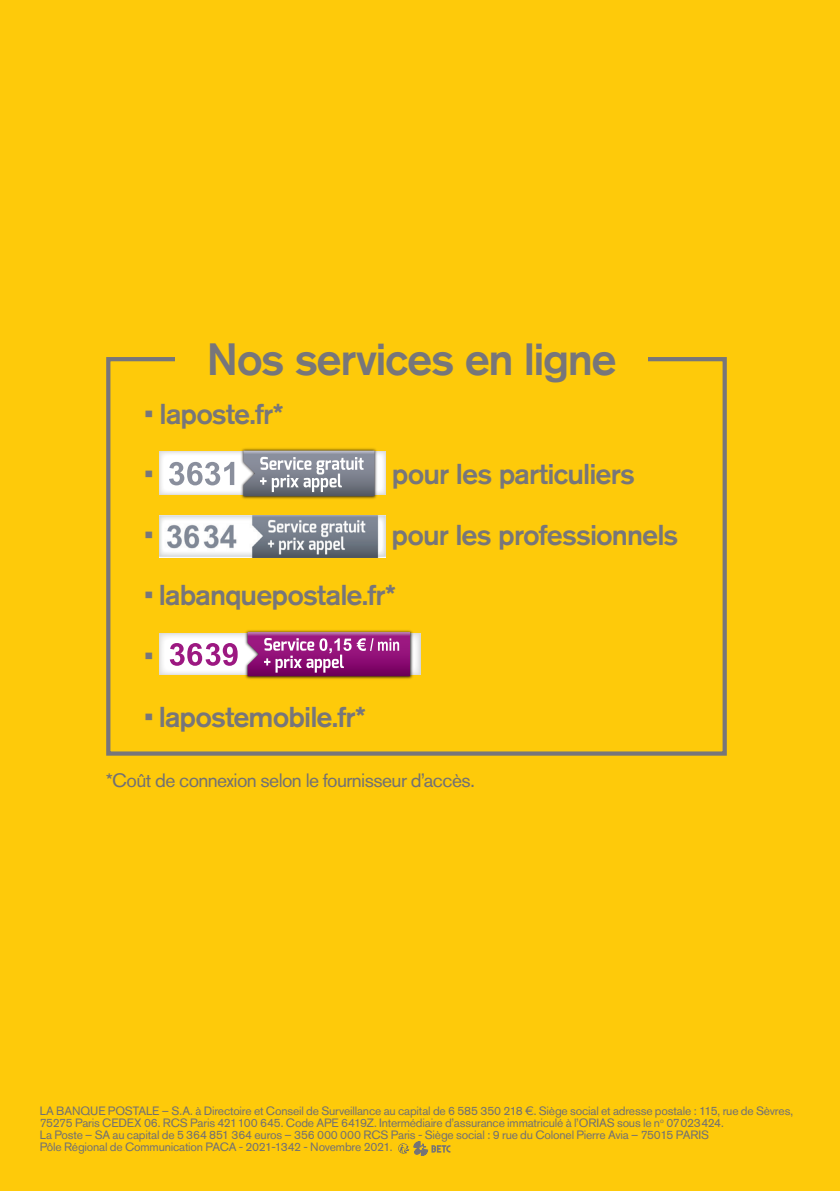
<style>
.page{position:relative;width:840px;height:1191px;background:#fff}
.page>*{position:absolute;margin:0;border:0;box-sizing:border-box;transform-origin:0 0}
.t1{font:500 44.8px "Akzidenz Grotesk Std";letter-spacing:-.03em;color:#77767a}
.t2{font:500 28.6px/60.6px "Akzidenz Grotesk Std";letter-spacing:-.03em;color:#77767a}
.t3{font:28.6px "Akzidenz Grotesk Std";color:#77767a}
.t4{font:19.2px "Akzidenz Grotesk Std";letter-spacing:-.03em;color:#717074}
.t5{font:12px/12px "Akzidenz Grotesk Std";letter-spacing:-.015em;color:#717074}
.s1{font-weight:400}
</style>
<div class="page">
<div style="left:0;top:0;width:839px;height:1191px;background:#feca0a"></div>
<div style="left:106px;top:357px;width:620px;height:398px;border:4px solid #77767a"></div>
<svg style="left:159px;top:451px;width:227px;height:44px;background:#f6f6f6"></svg>
<img style="left:239px;top:448px;width:139px;height:51px">
<svg style="left:169px;top:462px;width:65px;height:23px"></svg>
<svg style="left:243px;top:450px;width:131px;height:46px;background:#9497a0"></svg>
<img style="left:159px;top:515px;width:226px;height:42px">
<svg style="left:159px;top:633px;width:261px;height:42px;background:#f5f5f5"></svg>
<svg style="left:170px;top:643px;width:67px;height:23px;background:#cf8fc2"></svg>
<img style="left:243px;top:630px;width:171px;height:49px">
<svg style="left:247px;top:632px;width:163px;height:44px;background:#a03b8c"></svg>
<div style="left:175px;top:328px;width:472px;height:59px;background:#feca0a"></div>
<svg style="left:398px;top:1141px;width:52px;height:14px"></svg>
<h1 class="t1" style="left:206px;top:331px;width:411px">Nos services en ligne</h1>
<h2 class="t2" style="left:144px;top:383px;width:141px"><span class="s1">•</span> laposte.fr* <span class="s1">•</span></h2>
<h2 class="t2" style="left:392px;top:443px;width:244px">pour les particuliers</h2>
<h2 class="t3" style="left:144px;top:518px;width:11px">•</h2>
<h2 class="t2" style="left:391px;top:504px;width:288px">pour les professionnels</h2>
<h2 class="t2" style="left:144px;top:564px;width:253px"><span class="s1">•</span> labanquepostale.fr* <span class="s1">•</span></h2>
<h2 class="t2" style="left:144px;top:685px;width:223px"><span class="s1">•</span> lapostemobile.fr*</h2>
<h3 class="t4" style="left:106px;top:768px;width:370px">*Coût de connexion selon le fournisseur d’accès.</h3>
<p class="t5" style="left:40px;top:1105px;width:754px">LA BANQUE POSTALE – S.A. à Directoire et Conseil de Surveillance au capital de 6 585 350 218 €. Siège social et adresse postale : 115, rue de Sèvres, 75275 Paris CEDEX 06. RCS Paris 421100 645. Code APE 6419Z. Intermédiaire d’assurance immatriculé à l’ORIAS sous le n<sup>o</sup> 07023424.<br>La Poste – SA au capital de 5 364 851 364 euros – 356 000 000 RCS Paris - Siège social : 9 rue du Colonel Pierre Avia – 75015 PARIS<br>Pôle Régional de Communication PACA - 2021-1342 - Novembre 2021.</p>
</div>
